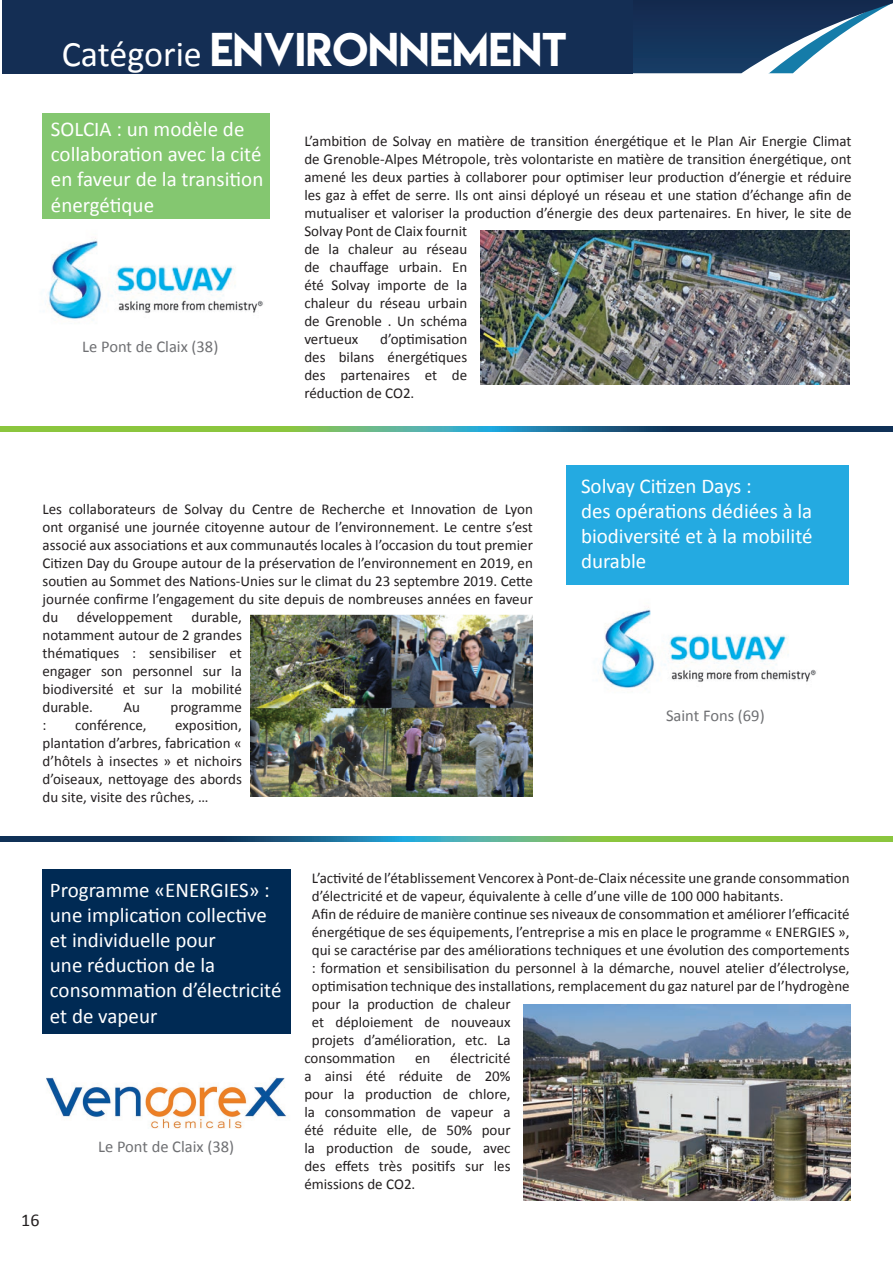
<style>
.page{position:relative;width:893px;height:1263px;background:#fff}
.page>*{position:absolute;margin:0;border:0;box-sizing:border-box;transform-origin:0 0}
.t1{font:42px "Lemon Milk";color:#fff}
.t2{font:21px/25.2px "Calibri";color:#fff}
.t3{font:18px "Calibri";color:#231f20}
.t4{font:16.5px "Calibri";color:#6f7073}
.t5{font:15px/18px "Calibri";color:#231f20;text-align:justify}
.s1{font-family:"Calibri";font-size:36px}
</style>
<div class="page">
<svg style="left:632px;top:0;width:261px;height:73px"></svg>
<div style="left:2px;top:0;width:630px;height:73px;background:#142e54"></div>
<div style="left:42px;top:869px;width:249px;height:164px;background:#002a54"></div>
<div style="left:566px;top:466px;width:283px;height:119px;background:#24aae1"></div>
<div style="left:42px;top:113px;width:228px;height:107px;background:#84c770"></div>
<svg style="left:0;top:426px;width:893px;height:5px;background:#4b8b69"></svg>
<svg style="left:0;top:836px;width:892px;height:5px;background:#4b8a69"></svg>
<img style="left:47px;top:238px;width:216px;height:82px">
<img style="left:480px;top:231px;width:370px;height:154px">
<img style="left:600px;top:607px;width:216px;height:82px">
<img style="left:251px;top:614px;width:282px;height:183px">
<img style="left:46px;top:1077px;width:243px;height:51px">
<img style="left:523px;top:1005px;width:327px;height:195px">
<h1 class="t1" style="left:62px;top:20px;width:506px"><span class="s1">Catégorie</span> ENVIRONNEMENT</h1>
<h2 class="t2" style="left:51px;top:116px;width:214px">SOLCIA : un modèle de collaboration avec la cité en faveur de la transition énergétique</h2>
<p class="t4" style="left:82px;top:336px;width:138px">Le Pont de Claix (38)</p>
<p class="t5" style="left:304px;top:132px;width:549px;text-align:left">L’ambition de Solvay en matière de transition énergétique et le Plan Air Energie Climat de Grenoble-Alpes Métropole, très volontariste en matière de transition énergétique, ont amené les deux parties à collaborer pour optimiser leur production d’énergie et réduire les gaz à effet de serre. Ils ont ainsi déployé un réseau et une station d’échange afin de mutualiser et valoriser la production d’énergie des deux partenaires. En hiver, le site de Solvay Pont de Claix fournit<br>de la chaleur au réseau<br>de chauffage urbain. En<br>été Solvay importe de la<br>chaleur du réseau urbain<br>de Grenoble . Un schéma<br>vertueux</p>
<p class="t5" style="left:304px;top:330px;width:164px;text-indent:76px">d’optimisation des bilans énergétiques des partenaires et de réduction de CO2.</p>
<p class="t5" style="left:43px;top:500px;width:492px;text-align:left">Les collaborateurs de Solvay du Centre de Recherche et Innovation de Lyon ont organisé une journée citoyenne autour de l’environnement. Le centre s’est associé aux associations et aux communautés locales à l’occasion du tout premier Citizen Day du Groupe autour de la préservation de l’environnement en 2019, en soutien au Sommet des Nations‐Unies sur le climat du 23 septembre 2019. Cette journée confirme l’engagement du site depuis de nombreuses années en faveur du développement durable,<br>notamment autour de 2 grandes<br>thématiques : sensibiliser et<br>engager son personnel sur la<br>biodiversité et sur la mobilité<br>durable.</p>
<p class="t5" style="left:123px;top:698px;width:18px">Au</p>
<p class="t5" style="left:171px;top:698px;width:73px">programme</p>
<p class="t5" style="left:43px;top:716px;width:6px">:</p>
<p class="t5" style="left:75px;top:716px;width:73px">conférence,</p>
<p class="t5" style="left:43px;top:716px;width:201px;text-indent:133px">exposition, plantation d’arbres, fabrication « d’hôtels à insectes » et nichoirs d’oiseaux, nettoyage des abords du site, visite des rûches, …</p>
<h2 class="t2" style="left:581px;top:473px;width:233px">Solvay Citizen Days :<br>des opérations dédiées à la biodiversité et à la mobilité durable</h2>
<p class="t4" style="left:666px;top:705px;width:100px">Saint Fons (69)</p>
<h2 class="t2" style="left:50px;top:877px;width:233px">Programme «ENERGIES» : une implication collective et individuelle pour<br>une réduction de la consommation d’électricité et de vapeur</h2>
<p class="t3" style="left:21px;top:1209px;width:20px">16</p>
<p class="t4" style="left:98px;top:1136px;width:138px">Le Pont de Claix (38)</p>
<p class="t5" style="left:312px;top:869px;width:539px">L’activité de l’établissement Vencorex à Pont-de-Claix nécessite une grande consommation</p>
<p class="t5" style="left:312px;top:887px;width:473px">d’électricité et de vapeur, équivalente à celle d’une ville de 100 000 habitants.</p>
<p class="t5" style="left:312px;top:905px;width:539px">Afin de réduire de manière continue ses niveaux de consommation et améliorer l’efficacité</p>
<p class="t5" style="left:312px;top:923px;width:539px">énergétique de ses équipements, l’entreprise a mis en place le programme « ENERGIES »,</p>
<p class="t5" style="left:312px;top:941px;width:539px">qui se caractérise par des améliorations techniques et une évolution des comportements</p>
<p class="t5" style="left:312px;top:959px;width:539px">: formation et sensibilisation du personnel à la démarche, nouvel atelier d’électrolyse,</p>
<p class="t5" style="left:312px;top:977px;width:539px">optimisation technique des installations, remplacement du gaz naturel par de l’hydrogène</p>
<p class="t5" style="left:312px;top:995px;width:200px">pour la production de chaleur</p>
<p class="t5" style="left:312px;top:1013px;width:200px">et déploiement de nouveaux</p>
<p class="t5" style="left:312px;top:1031px;width:200px">projets d’amélioration, etc. La</p>
<p class="t5" style="left:304px;top:1049px;width:92px">consommation</p>
<p class="t5" style="left:415px;top:1049px;width:17px">en</p>
<p class="t5" style="left:304px;top:1049px;width:208px;text-indent:146px">électricité a ainsi été réduite de 20% pour la production de chlore, la consommation de vapeur a été réduite elle, de 50% pour la production de soude, avec des effets très positifs sur les émissions de CO2.</p>
</div>
